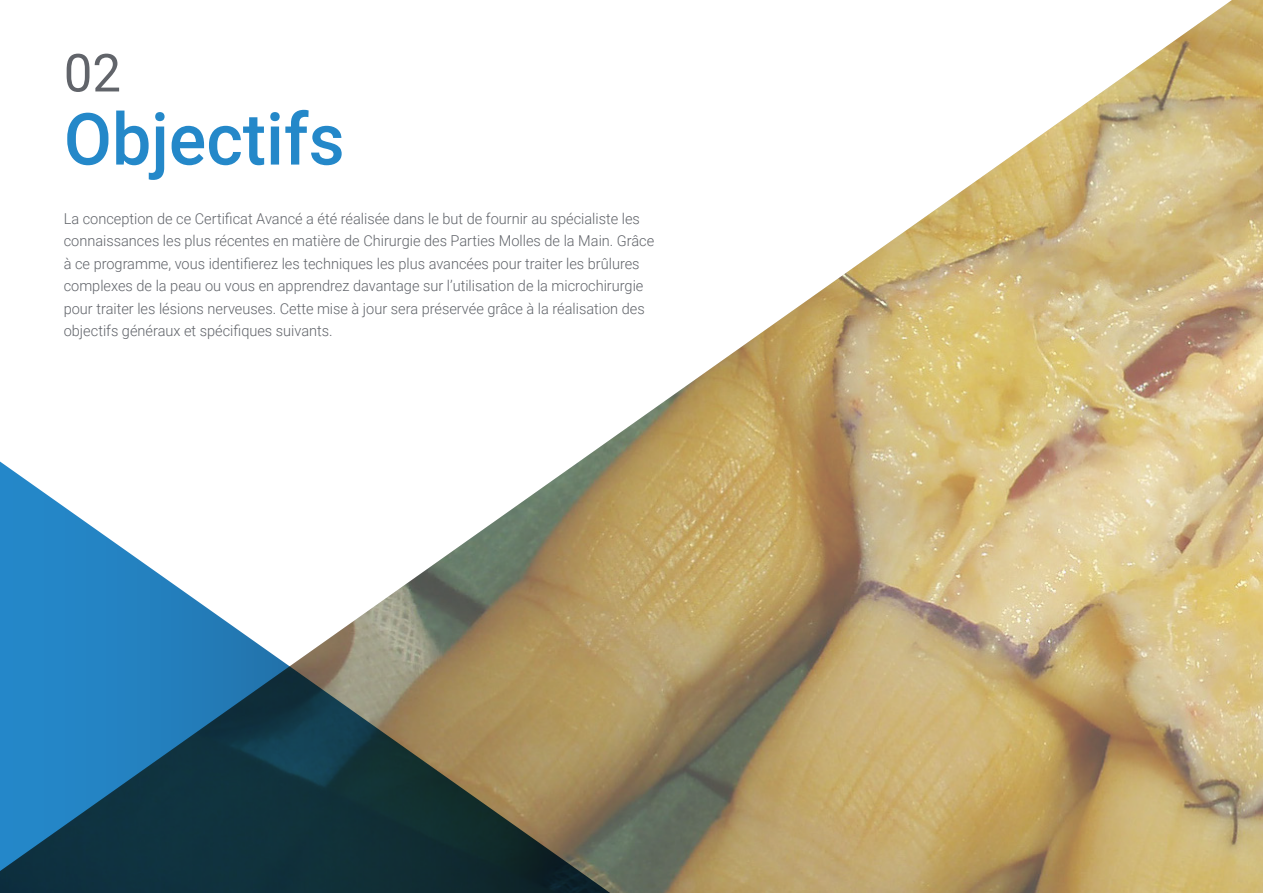
<style>
.page{position:relative;width:1263px;height:893px;background:#fff}
.page>*{position:absolute;margin:0;border:0;box-sizing:border-box;transform-origin:0 0}
.t1{font:500 72px "Roboto";color:#2488c9}
.t2{font:52.5px "Roboto";color:#61646a}
.t3{font:300 15px/22.5px "Roboto";color:#61646a}
</style>
<div class="page">
<img style="left:601px;top:0;width:662px;height:893px">
<svg style="left:0;top:446px;width:640px;height:447px"></svg>
<h2 class="t2" style="left:64px;top:36px;width:59px">02</h2>
<h1 class="t1" style="left:64px;top:89px;width:282px">Objectifs</h1>
<p class="t3" style="left:64px;top:207px;width:592px">La conception de ce Certificat Avancé a été réalisée dans le but de fournir au spécialiste les connaissances les plus récentes en matière de Chirurgie des Parties Molles de la Main. Grâce à ce programme, vous identifierez les techniques les plus avancées pour traiter les brûlures complexes de la peau ou vous en apprendrez davantage sur l’utilisation de la microchirurgie pour traiter les lésions nerveuses. Cette mise à jour sera préservée grâce à la réalisation des objectifs généraux et spécifiques suivants.</p>
</div>
